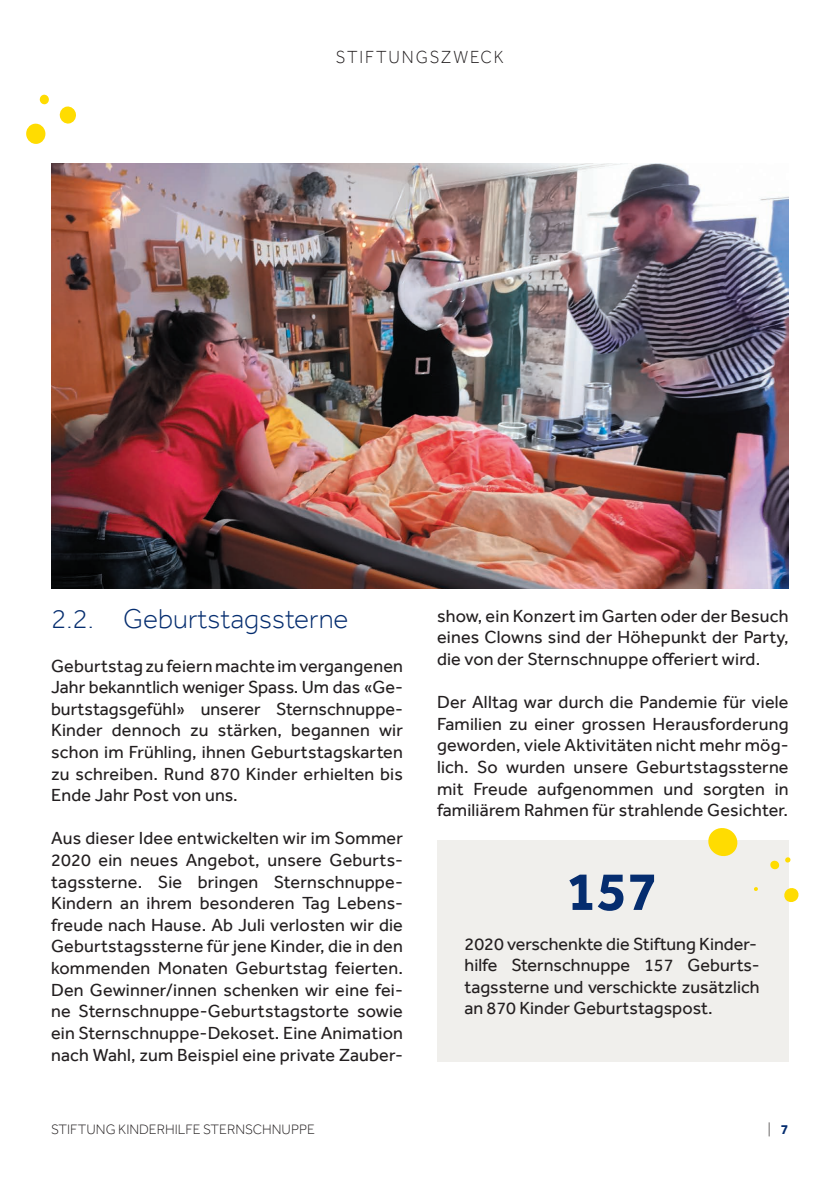
<style>
.page{position:relative;width:840px;height:1191px;background:#fff}
.page>*{position:absolute;margin:0;border:0;box-sizing:border-box;transform-origin:0 0}
.t1{font:700 56px "Effra";color:#052d6f}
.t2{font:300 28px "Effra";color:#052d6f}
.t3{font:18px/21.6px "Effra";letter-spacing:.01em;color:#231f20;text-align:justify}
.t4{font:300 18px "Effra";letter-spacing:.105em;color:#231f20;scale:.95 1}
.t5{font:300 14px "Effra";color:#231f20}
.s1{font-weight:700;color:#052d6f}
</style>
<div class="page">
<div style="left:437px;top:840px;width:351px;height:221px;background:#f0efec"></div>
<img style="left:51px;top:164px;width:737px;height:424px">
<svg style="left:708px;top:828px;width:30px;height:29px"></svg>
<svg style="left:784px;top:887px;width:14px;height:16px"></svg>
<svg style="left:770px;top:857px;width:20px;height:12px"></svg>
<svg style="left:754px;top:887px;width:3px;height:4px"></svg>
<svg style="left:26px;top:123px;width:20px;height:21px"></svg>
<svg style="left:59px;top:106px;width:17px;height:18px"></svg>
<svg style="left:39px;top:94px;width:10px;height:11px"></svg>
<p class="t4" style="left:335px;top:46px;width:178px">STIFTUNGSZWECK</p>
<h2 class="t2" style="left:51px;top:602px;width:299px">2.2. Geburtstagssterne</h2>
<p class="t3" style="left:51px;top:654px;width:353px">Geburtstag zu feiern machte im vergangenen Jahr bekanntlich weniger Spass. Um das «Ge&shy;burtstagsgefühl» unserer Sternschnuppe-Kinder dennoch zu stärken, begannen wir schon im Frühling, ihnen Geburtstagskarten zu schreiben. Rund 870 Kinder erhielten bis Ende Jahr Post von uns.</p>
<p class="t3" style="left:51px;top:827px;width:353px">Aus dieser Idee entwickelten wir im Sommer 2020 ein neues Angebot, unsere Geburts&shy;tagssterne. Sie bringen Sternschnuppe-Kindern an ihrem besonderen Tag Lebens&shy;freude nach Hause. Ab Juli verlosten wir die Geburtstagssterne für jene Kinder, die in den kommenden Monaten Geburtstag feierten.<br>Den Gewinner/innen schenken wir eine fei&shy;ne Sternschnuppe-Geburtstagstorte sowie ein Sternschnuppe-Dekoset. Eine Animation nach Wahl, zum Beispiel eine private Zauber-</p>
<p class="t3" style="left:437px;top:604px;width:353px">show, ein Konzert im Garten oder der Besuch eines Clowns sind der Höhepunkt der Party, die von der Sternschnuppe offeriert wird.</p>
<p class="t3" style="left:437px;top:691px;width:353px">Der Alltag war durch die Pandemie für viele Familien zu einer grossen Herausforderung geworden, viele Aktivitäten nicht mehr mög&shy;lich. So wurden unsere Geburtstagssterne mit Freude aufgenommen und sorgten in familiärem Rahmen für strahlende Gesichter.</p>
<h1 class="t1" style="left:566px;top:857px;width:93px">157</h1>
<p class="t3" style="left:464px;top:932px;width:296px;text-align:left">2020 verschenkte die Stiftung Kinder&shy;hilfe Sternschnuppe 157 Geburts&shy;tagssterne und verschickte zusätzlich an 870 Kinder Geburtstagspost.</p>
<p class="t5" style="left:51px;top:1120px;width:265px">STIFTUNG KINDERHILFE STERNSCHNUPPE</p>
<p class="t5" style="left:767px;top:1120px;width:22px">| <span class="s1">7</span></p>
</div>
